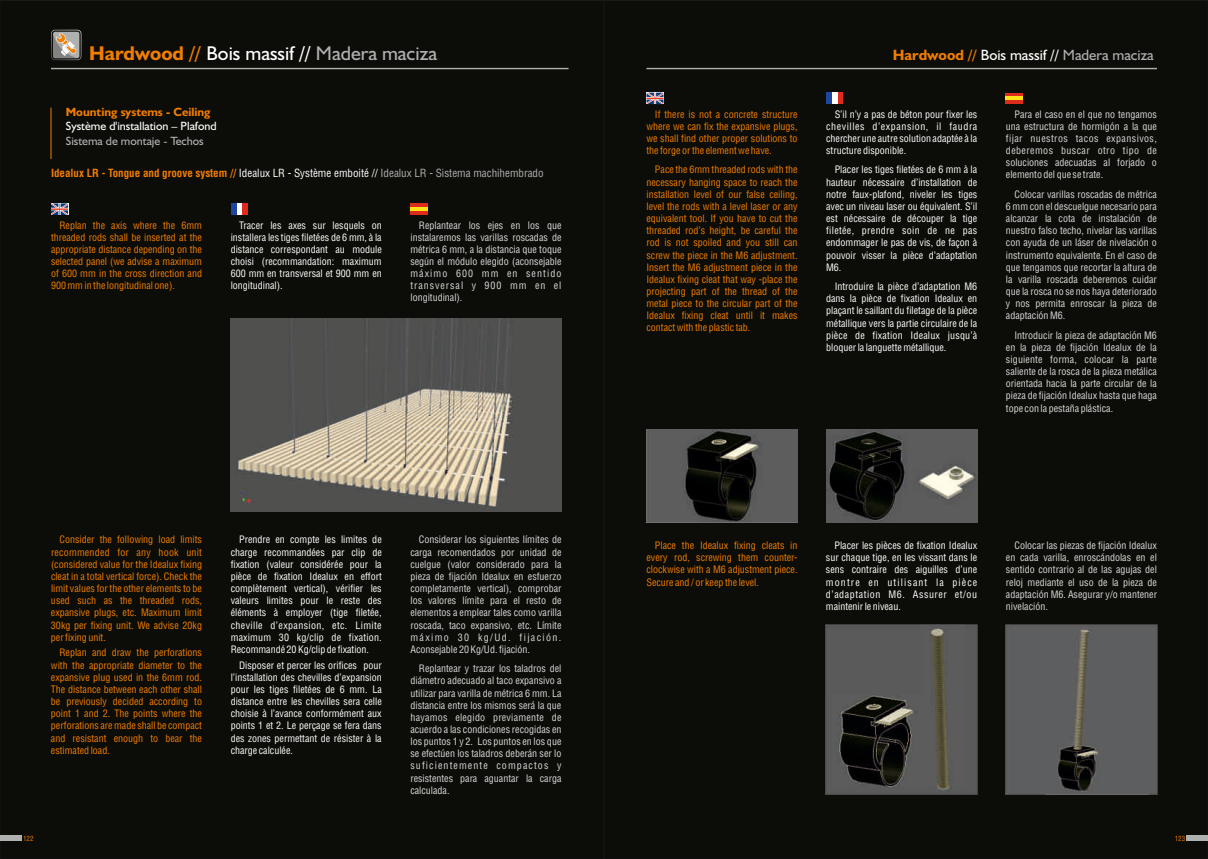
<style>
.page{position:relative;width:1208px;height:859px;background:#fff}
.page>*{position:absolute;margin:0;border:0;box-sizing:border-box;transform-origin:0 0}
.t1{font:20px "Humanist 521 BT";color:#fff}
.t2{font:15px "Humanist 521 BT";color:#fff}
.t3{font:12px "Humanist 521 BT";color:#fff}
.t4{font:700 12px "Humanist 521 BT";color:#f27e00}
.t5{font:12px "Humanist 521 BT";color:#afb0b0}
.t6{font:11px "Switzerland Condensed";color:#f27e00}
.t7{font:10px/12.1px "Switzerland Condensed";color:#d9d9da;text-align:justify}
.t8{font:10px/12.2px "Switzerland Condensed";color:#fff;text-align:justify}
.t9{font:10px/12.2px "Switzerland Condensed";color:#f27e00;text-align:justify}
.t10{font:7px "Switzerland Condensed";color:#f27e00}
.s1{font-weight:700;color:#f27e00}
.s2{color:#afb0b0}
.s3{color:#fff}
</style>
<div class="page">
<div style="left:603px;top:0;width:605px;height:859px;background:#0c0c08;border:1px solid #151616"></div>
<div style="left:0;top:0;width:604px;height:859px;background:#0c0c08;border:1px solid #151616"></div>
<div style="left:1186px;top:835px;width:22px;height:5px;background:#afb0b0"></div>
<div style="left:0;top:835px;width:22px;height:5px;background:#afb0b0"></div>
<hr style="left:51px;top:68px;width:517px;height:1px;background:#afb0b0">
<svg style="left:51px;top:30px;width:30px;height:30px"></svg>
<hr style="left:646px;top:68px;width:511px;height:1px;background:#afb0b0">
<hr style="left:51px;top:108px;width:1px;height:51px;background:#f27e00">
<img style="left:646px;top:429px;width:151px;height:94px">
<img style="left:231px;top:318px;width:330px;height:193px">
<img style="left:826px;top:429px;width:151px;height:94px">
<img style="left:826px;top:625px;width:151px;height:169px">
<img style="left:1005px;top:625px;width:152px;height:169px">
<hr style="left:1006px;top:93px;width:17px;height:3px;background:#dd2b1c">
<hr style="left:1006px;top:96px;width:17px;height:4px;background:#fbe116">
<hr style="left:1006px;top:100px;width:17px;height:4px;background:#dd2b1c">
<svg style="left:646px;top:93px;width:17px;height:11px"></svg>
<div style="left:837px;top:93px;width:6px;height:11px;background:#dd2b1c"></div>
<div style="left:832px;top:93px;width:5px;height:11px;background:#fff"></div>
<div style="left:826px;top:93px;width:6px;height:11px;background:#1e46a1"></div>
<hr style="left:410px;top:203px;width:17px;height:4px;background:#dd2b1c">
<hr style="left:410px;top:207px;width:17px;height:4px;background:#fbe116">
<hr style="left:410px;top:211px;width:17px;height:4px;background:#dd2b1c">
<svg style="left:51px;top:203px;width:17px;height:12px"></svg>
<div style="left:242px;top:203px;width:6px;height:12px;background:#dd2b1c"></div>
<div style="left:236px;top:203px;width:6px;height:12px;background:#fff"></div>
<div style="left:231px;top:203px;width:5px;height:12px;background:#1e46a1"></div>
<h1 class="t1" style="left:89px;top:45px;width:349px"><span class="s1">Hardwood //</span> Bois massif // <span class="s2">Madera maciza</span></h1>
<h2 class="t2" style="left:892px;top:49px;width:262px"><span class="s1">Hardwood //</span> Bois massif // <span class="s2">Madera maciza</span></h2>
<p class="t4" style="left:66px;top:107px;width:146px">Mounting systems - Ceiling</p>
<p class="t3" style="left:66px;top:121px;width:152px">Système d'installation – Plafond</p>
<p class="t5" style="left:66px;top:135px;width:139px">Sistema de montaje - Techos</p>
<p class="t6" style="left:51px;top:166px;width:494px">Idealux LR - Tongue and groove system // <span class="s3">Idealux LR - Système emboité //</span> <span class="s2">Idealux LR - Sistema machihembrado</span></p>
<p class="t9" style="left:51px;top:220px;width:153px;text-indent:9px">Replan the axis where the 6mm threaded rods shall be inserted at the appropriate distance depending on the selected panel (we advise a maximum of 600 mm in the cross direction and 900 mm in the longitudinal one).</p>
<p class="t8" style="left:231px;top:220px;width:153px;text-indent:9px">Tracer les axes sur lesquels on installera les tiges filetées de 6 mm, à la distance correspondant au module choisi (recommandation: maximum 600 mm en transversal et 900 mm en longitudinal).</p>
<p class="t7" style="left:410px;top:220px;width:153px;text-indent:9px">Replantear los ejes en los que instalaremos las varillas roscadas de métrica 6 mm, a la distancia que toque según el módulo elegido (aconsejable máximo 600 mm en sentido transversal y 900 mm en el longitudinal).</p>
<p class="t9" style="left:51px;top:535px;width:153px;text-indent:9px">Consider the following load limits recommended for any hook unit (considered value for the Idealux fixing cleat in a total vertical force). Check the limit values for the other elements to be used such as the threaded rods, expansive plugs, etc. Maximum limit 30kg per fixing unit. We advise 20kg per fixing unit.</p>
<p class="t9" style="left:51px;top:648px;width:153px;text-indent:9px">Replan and draw the perforations with the appropriate diameter to the expansive plug used in the 6mm rod.<br>The distance between each other shall be previously decided according to point 1 and 2. The points where the perforations are made shall be compact and resistant enough to bear the estimated load.</p>
<p class="t8" style="left:231px;top:535px;width:153px;text-indent:9px">Prendre en compte les limites de charge recommandées par clip de fixation (valeur considérée pour la pièce de fixation Idealux en effort complètement vertical), vérifier les valeurs limites pour le reste des éléments à employer (tige filetée, cheville d'expansion, etc. Limite maximum 30 kg/clip de fixation.<br>Recommandé 20 Kg/clip de fixation.</p>
<p class="t8" style="left:231px;top:660px;width:153px;text-indent:9px">Disposer et percer les orifices pour l'installation des chevilles d'expansion pour les tiges filetées de 6 mm. La distance entre les chevilles sera celle choisie à l'avance conformément aux points 1 et 2. Le perçage se fera dans des zones permettant de résister à la charge calculée.</p>
<p class="t7" style="left:410px;top:535px;width:153px;text-indent:9px">Considerar los siguientes límites de carga recomendados por unidad de cuelgue (valor considerado para la pieza de fijación Idealux en esfuerzo completamente vertical), comprobar los valores límite para el resto de elementos a emplear tales como varilla roscada, taco expansivo, etc. Límite máximo 30 kg/Ud. fijación.<br>Aconsejable 20 Kg/Ud. fijación.</p>
<p class="t7" style="left:410px;top:664px;width:153px;text-indent:9px">Replantear y trazar los taladros del diámetro adecuado al taco expansivo a utilizar para varilla de métrica 6 mm. La distancia entre los mismos será la que hayamos elegido previamente de acuerdo a las condiciones recogidas en los puntos 1 y 2. Los puntos en los que se efectúen los taladros deberán ser lo suficientemente compactos y resistentes para aguantar la carga calculada.</p>
<p class="t9" style="left:646px;top:109px;width:153px;text-indent:9px">If there is not a concrete structure where we can fix the expansive plugs, we shall find other proper solutions to the forge or the element we have.</p>
<p class="t9" style="left:646px;top:165px;width:153px;text-indent:9px">Pace the 6mm threaded rods with the necessary hanging space to reach the installation level of our false ceiling, level the rods with a level laser or any equivalent tool. If you have to cut the threaded rod's height, be careful the rod is not spoiled and you still can screw the piece in the M6 adjustment.<br>Insert the M6 adjustment piece in the Idealux fixing cleat that way -place the projecting part of the thread of the metal piece to the circular part of the Idealux fixing cleat until it makes contact with the plastic tab.</p>
<p class="t8" style="left:826px;top:109px;width:153px;text-indent:9px">S'il n'y a pas de béton pour fixer les chevilles d'expansion, il faudra chercher une autre solution adaptée à la structure disponible.</p>
<p class="t8" style="left:826px;top:165px;width:153px;text-indent:9px">Placer les tiges filetées de 6 mm à la hauteur nécessaire d'installation de notre faux-plafond, niveler les tiges avec un niveau laser ou équivalent. S'il est nécessaire de découper la tige filetée, prendre soin de ne pas endommager le pas de vis, de façon à pouvoir visser la pièce d'adaptation M6.</p>
<p class="t8" style="left:826px;top:282px;width:153px;text-indent:9px">Introduire la pièce d'adaptation M6 dans la pièce de fixation Idealux en plaçant le saillant du filetage de la pièce métallique vers la partie circulaire de la pièce de fixation Idealux jusqu'à bloquer la languette métallique.</p>
<p class="t7" style="left:1006px;top:109px;width:153px;text-indent:9px">Para el caso en el que no tengamos una estructura de hormigón a la que fijar nuestros tacos expansivos, deberemos buscar otro tipo de soluciones adecuadas al forjado o elemento del que se trate.</p>
<p class="t7" style="left:1006px;top:189px;width:152px;text-indent:9px">Colocar varillas roscadas de métrica 6 mm con el descuelgue necesario para alcanzar la cota de instalación de nuestro falso techo, nivelar las varillas con ayuda de un láser de nivelación o instrumento equivalente. En el caso de que tengamos que recortar la altura de la varilla roscada deberemos cuidar que la rosca no se nos haya deteriorado y nos permita enroscar la pieza de adaptación M6.</p>
<p class="t7" style="left:1006px;top:330px;width:153px;text-indent:9px">Introducir la pieza de adaptación M6 en la pieza de fijación Idealux de la siguiente forma, colocar la parte saliente de la rosca de la pieza metálica orientada hacia la parte circular de la pieza de fijación Idealux hasta que haga tope con la pestaña plástica.</p>
<p class="t9" style="left:646px;top:541px;width:152px;text-indent:9px">Place the Idealux fixing cleats in every rod, screwing them counter&shy;clockwise with a M6 adjustment piece.<br>Secure and / or keep the level.</p>
<p class="t8" style="left:826px;top:541px;width:153px;text-indent:9px">Placer les pièces de fixation Idealux sur chaque tige, en les vissant dans le sens contraire des aiguilles d'une montre en utilisant la pièce d'adaptation M6. Assurer et/ou maintenir le niveau.</p>
<p class="t7" style="left:1006px;top:541px;width:153px;text-indent:9px">Colocar las piezas de fijación Idealux en cada varilla, enroscándolas en el sentido contrario al de las agujas del reloj mediante el uso de la pieza de adaptación M6. Asegurar y/o mantener nivelación.</p>
<p class="t10" style="left:23px;top:834px;width:12px">122</p>
<p class="t10" style="left:1174px;top:834px;width:12px">123</p>
</div>
